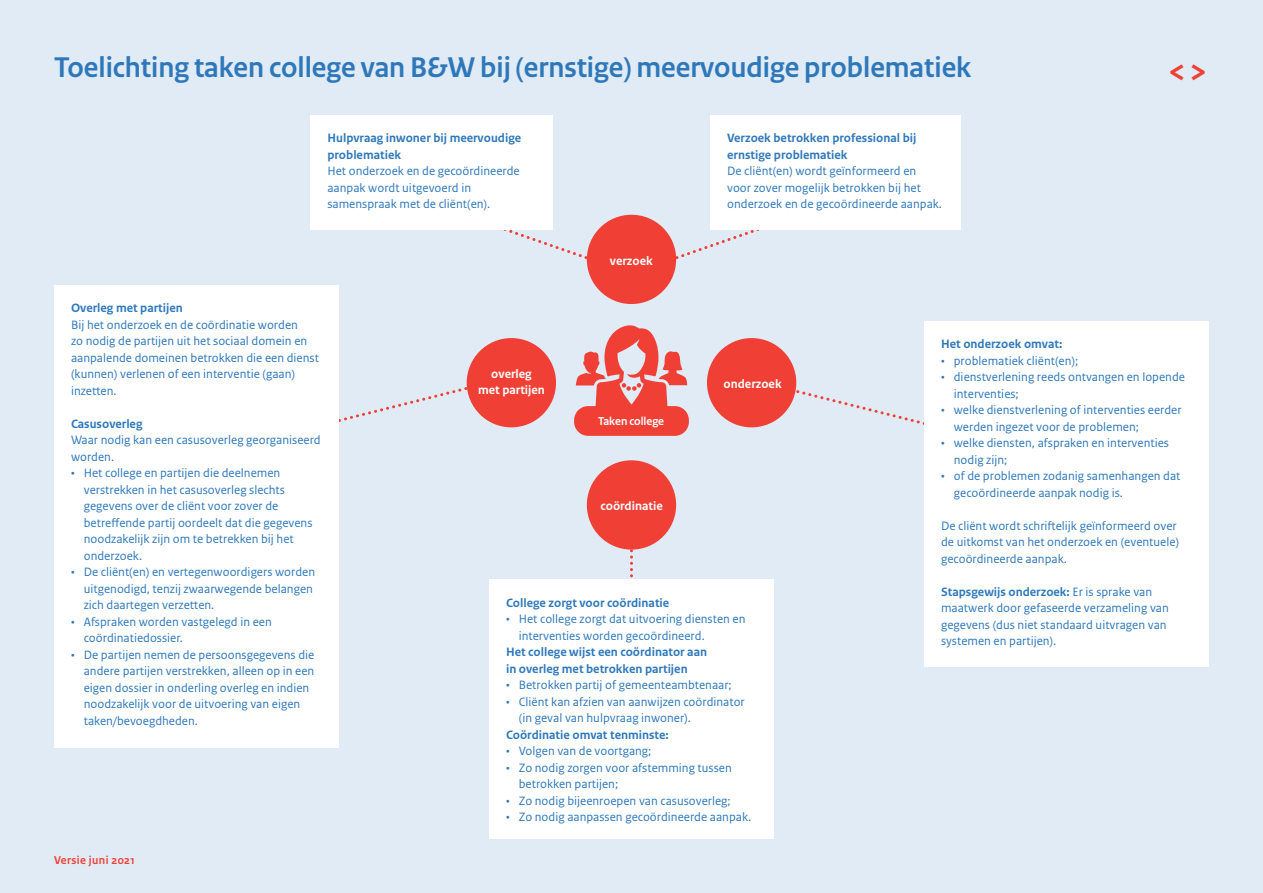
<style>
.page{position:relative;width:1263px;height:893px;background:#e0ebf5}
.page>*{position:absolute;margin:0;border:0;box-sizing:border-box;transform-origin:0 0}
.t1{font:700 30px "Rijksoverheid Sans Heading";color:#2e78ba}
.t2{font:12.75px/16.5px "Rijksoverheid Sans Text";color:#2e78ba}
.t3{font:700 12.75px/16.5px "Rijksoverheid Sans Text";color:#2e78ba}
.t4{font:700 12.75px "Rijksoverheid Sans Text";color:#fff}
.t5{font:700 12px "Rijksoverheid Sans Heading";letter-spacing:.035em;color:#f04036}
.t6{font:700 12px "Rijksoverheid Sans Heading";color:#fff}
.s1{font-weight:700}
</style>
<div class="page">
<svg style="left:503px;top:220px;width:107px;height:49px"></svg>
<svg style="left:652px;top:219px;width:108px;height:50px"></svg>
<svg style="left:772px;top:382px;width:152px;height:43px"></svg>
<svg style="left:339px;top:382px;width:141px;height:40px"></svg>
<svg style="left:630px;top:550px;width:3px;height:30px"></svg>
<div style="left:587px;top:215px;width:89px;height:89px;background:#f04036;border-radius:50%"></div>
<div style="left:587px;top:460px;width:89px;height:90px;background:#f04036;border-radius:50%"></div>
<div style="left:707px;top:338px;width:89px;height:89px;background:#f04036;border-radius:50%"></div>
<div style="left:54px;top:285px;width:285px;height:462px;background:#fff"></div>
<div style="left:924px;top:321px;width:285px;height:345px;background:#fff"></div>
<div style="left:310px;top:115px;width:243px;height:115px;background:#fff"></div>
<div style="left:710px;top:115px;width:251px;height:115px;background:#fff"></div>
<div style="left:574px;top:406px;width:115px;height:30px;background:#f04036;border-radius:14px"></div>
<div style="left:489px;top:580px;width:285px;height:259px;background:#fff"></div>
<div style="left:467px;top:338px;width:89px;height:89px;background:#f04036;border-radius:50%"></div>
<svg style="left:576px;top:325px;width:111px;height:83px"></svg>
<p class="t1" style="left:54px;top:50px;width:919px">Toelichting taken college van B&amp;W bij (ernstige) meervoudige problematiek</p>
<p class="t3" style="left:327px;top:130px;width:195px">Hulpvraag inwoner bij meervoudige problematiek</p>
<p class="t2" style="left:327px;top:163px;width:194px">Het onderzoek en de gecoördineerde aanpak wordt uitgevoerd in samenspraak met de cliënt(en).</p>
<p class="t3" style="left:727px;top:130px;width:191px">Verzoek betrokken professional bij ernstige problematiek</p>
<p class="t2" style="left:727px;top:163px;width:191px">De cliënt(en) wordt geïnformeerd en</p>
<p class="t2" style="left:727px;top:179px;width:216px">voor zover mogelijk betrokken bij het onderzoek en de gecoördineerde aanpak.</p>
<p class="t3" style="left:71px;top:300px;width:113px">Overleg met partijen</p>
<p class="t2" style="left:71px;top:316px;width:249px">Bij het onderzoek en de coördinatie worden<br>zo nodig de partijen uit het sociaal domein en aanpalende domeinen betrokken die een dienst (kunnen) verlenen of een interventie (gaan) inzetten.</p>
<p class="t3" style="left:71px;top:416px;width:73px">Casusoverleg</p>
<p class="t2" style="left:71px;top:432px;width:251px">Waar nodig kan een casusoverleg georganiseerd worden.</p>
<p class="t2" style="left:84px;top:465px;width:230px;text-indent:-13px">• Het college en partijen die deelnemen verstrekken in het casusoverleg slechts gegevens over de cliënt voor zover de betreffende partij oordeelt dat die gegevens noodzakelijk zijn om te betrekken bij het onderzoek.</p>
<p class="t2" style="left:84px;top:564px;width:233px;text-indent:-13px">• De cliënt(en) en vertegenwoordigers worden uitgenodigd, tenzij zwaarwegende belangen zich daartegen verzetten.</p>
<p class="t2" style="left:84px;top:613px;width:190px;text-indent:-13px">• Afspraken worden vastgelegd in een coördinatiedossier.</p>
<p class="t2" style="left:84px;top:646px;width:232px;text-indent:-13px">• De partijen nemen de persoonsgegevens die andere partijen verstrekken, alleen op in een eigen dossier in onderling overleg en indien noodzakelijk voor de uitvoering van eigen taken/bevoegdheden.</p>
<p class="t5" style="left:54px;top:853px;width:82px">Versie juni 2021</p>
<p class="t4" style="left:491px;top:367px;width:42px">overleg</p>
<p class="t4" style="left:478px;top:383px;width:68px">met partijen</p>
<p class="t4" style="left:610px;top:253px;width:44px">verzoek</p>
<p class="t6" style="left:598px;top:415px;width:68px">Taken college</p>
<p class="t4" style="left:600px;top:499px;width:64px">coördinatie</p>
<p class="t4" style="left:723px;top:376px;width:60px">onderzoek</p>
<p class="t3" style="left:506px;top:595px;width:165px">College zorgt voor coördinatie</p>
<p class="t2" style="left:519px;top:611px;width:228px;text-indent:-13px">• Het college zorgt dat uitvoering diensten en interventies worden gecoördineerd.</p>
<p class="t3" style="left:506px;top:644px;width:203px">Het college wijst een coördinator aan</p>
<p class="t3" style="left:506px;top:661px;width:183px">in overleg met betrokken partijen</p>
<p class="t2" style="left:506px;top:677px;width:227px">• Betrokken partij of gemeenteambtenaar;</p>
<p class="t2" style="left:519px;top:694px;width:228px;text-indent:-13px">• Cliënt kan afzien van aanwijzen coördinator (in geval van hulpvraag inwoner).</p>
<p class="t3" style="left:506px;top:727px;width:164px">Coördinatie omvat tenminste:</p>
<p class="t2" style="left:506px;top:743px;width:147px">• Volgen van de voortgang;</p>
<p class="t2" style="left:506px;top:760px;width:227px">• Zo nodig zorgen voor afstemming tussen</p>
<p class="t2" style="left:519px;top:776px;width:101px">betrokken partijen;</p>
<p class="t2" style="left:506px;top:793px;width:226px">• Zo nodig bijeenroepen van casusoverleg;</p>
<p class="t2" style="left:506px;top:809px;width:247px">• Zo nodig aanpassen gecoördineerde aanpak.</p>
<p class="t3" style="left:941px;top:336px;width:123px">Het onderzoek omvat:</p>
<p class="t2" style="left:941px;top:353px;width:139px">• problematiek cliënt(en);</p>
<p class="t2" style="left:954px;top:369px;width:233px;text-indent:-13px">• dienstverlening reeds ontvangen en lopende interventies;</p>
<p class="t2" style="left:954px;top:402px;width:229px;text-indent:-13px">• welke dienstverlening of interventies eerder werden ingezet voor de problemen;</p>
<p class="t2" style="left:954px;top:435px;width:217px;text-indent:-13px">• welke diensten, afspraken en interventies nodig zijn;</p>
<p class="t2" style="left:954px;top:468px;width:228px;text-indent:-13px">• of de problemen zodanig samenhangen dat gecoördineerde aanpak nodig is.</p>
<p class="t2" style="left:941px;top:518px;width:240px">De cliënt wordt schriftelijk geïnformeerd over de uitkomst van het onderzoek en (eventuele) gecoördineerde aanpak.</p>
<p class="t2" style="left:941px;top:584px;width:229px"><span class="s1">Stapsgewijs onderzoek:</span> Er is sprake van maatwerk door gefaseerde verzameling van gegevens (dus niet standaard uitvragen van systemen en partijen).</p>
</div>
